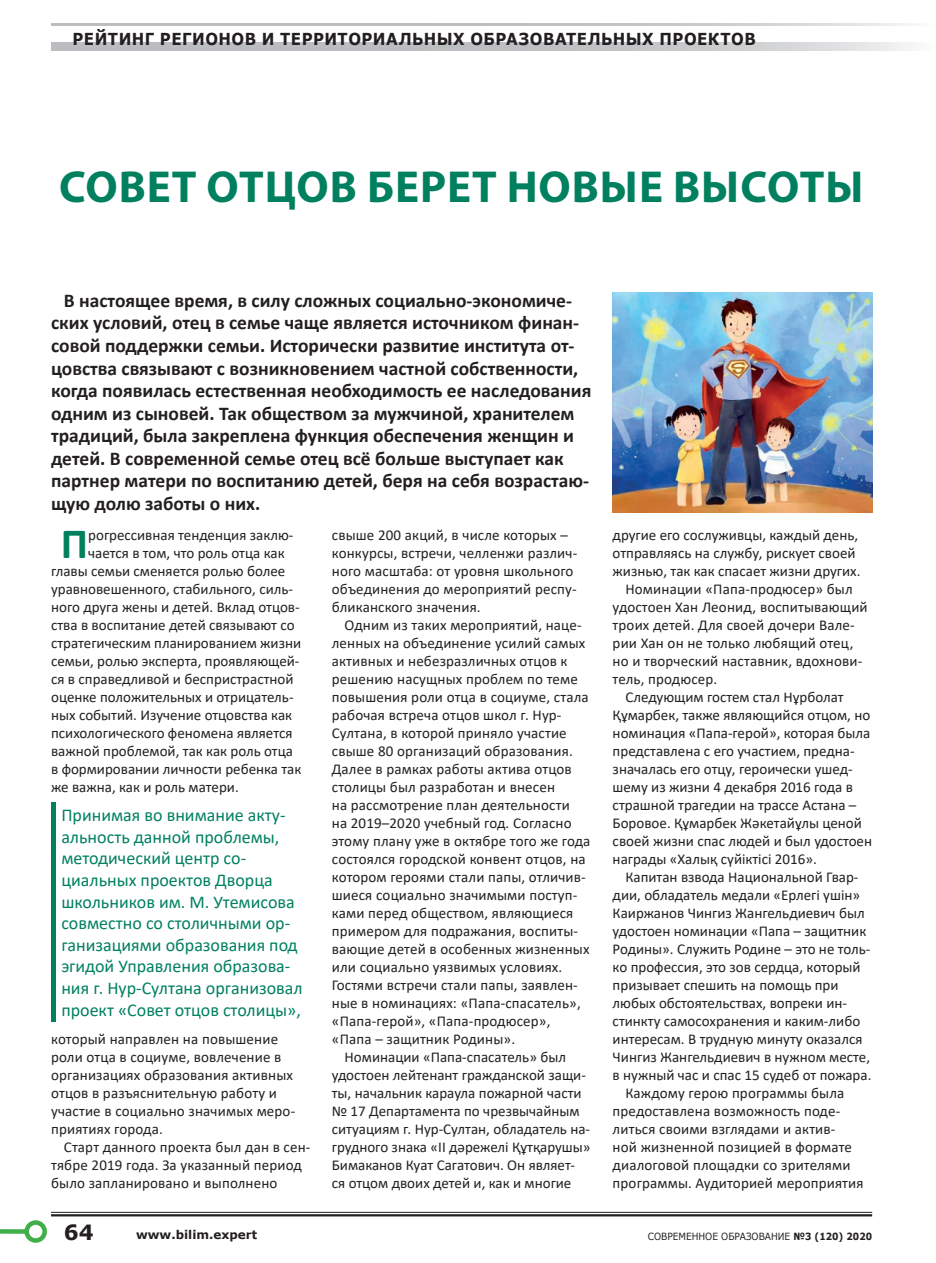
<style>
.page{position:relative;width:936px;height:1263px;background:#fff}
.page>*{position:absolute;margin:0;border:0;box-sizing:border-box;transform-origin:0 0}
.t1{font:700 45px "Myriad Pro";letter-spacing:.02em;color:#00805f}
.t2{font:700 43.35px "Calibri";color:#00805f}
.t3{font:700 21px "Verdana";color:#231f20}
.t4{font:700 19.5px/22.5px "Calibri";color:#231f20}
.t5{font:18px/21.6px "Calibri";color:#00805f}
.t6{font:700 16.5px "Verdana";letter-spacing:.03em;color:#231f20;scale:.91 1}
.t7{font:15px/18px "Calibri";color:#231f20}
.t8{font:700 12px "Verdana";color:#231f20}
.t9{font:9.9px "Verdana";color:#231f20;scale:.91 1}
.s1{font-weight:700}
</style>
<div class="page">
<hr style="left:51px;top:802px;width:4px;height:220px;background:#00805f">
<img style="left:612px;top:292px;width:260px;height:221px">
<hr style="left:51px;top:1212px;width:821px;height:1px;background:#231f20">
<hr style="left:51px;top:1214px;width:821px;height:2px;background:#231f20">
<svg style="left:51px;top:43px;width:857px;height:8px;background:#c5c5c8"></svg>
<div style="left:0;top:1229px;width:27px;height:5px;background:#40ae49"></div>
<div style="left:24px;top:1220px;width:23px;height:23px;border:4px solid #40ae49;border-radius:50%"></div>
<hr style="left:51px;top:23px;width:880px;height:3px;background:#bcbdc0">
<p class="t6" style="left:73px;top:27px;width:752px">РЕЙТИНГ РЕГИОНОВ И ТЕРРИТОРИАЛЬНЫХ ОБРАЗОВАТЕЛЬНЫХ ПРОЕКТОВ</p>
<h1 class="t1" style="left:59px;top:162px;width:806px">СОВЕТ ОТЦОВ БЕРЕТ НОВЫЕ ВЫСОТЫ</h1>
<p class="t4" style="left:51px;top:289px;width:541px;text-indent:13px">В настоящее время, в силу сложных социально-экономиче&shy;ских условий, отец в семье чаще является источником финан&shy;совой поддержки семьи. Исторически развитие института от&shy;цовства связывают с возникновением частной собственности, когда появилась естественная необходимость ее наследования одним из сыновей. Так обществом за мужчиной, хранителем традиций, была закреплена функция обеспечения женщин и детей. В современной семье отец всё больше выступает как партнер матери по воспитанию детей, беря на себя возрастаю&shy;щую долю заботы о них.</p>
<h2 class="t2" style="left:61px;top:513px;width:29px">П</h2>
<p class="t7" style="left:88px;top:526px;width:207px">рогрессивная тенденция заклю-</p>
<p class="t7" style="left:88px;top:544px;width:198px">чается в том, что роль отца как</p>
<p class="t7" style="left:51px;top:562px;width:236px">главы семьи сменяется ролью более</p>
<p class="t7" style="left:51px;top:580px;width:243px">уравновешенного, стабильного, силь-</p>
<p class="t7" style="left:51px;top:598px;width:250px">ного друга жены и детей. Вклад отцов-</p>
<p class="t7" style="left:51px;top:616px;width:245px">ства в воспитание детей связывают со</p>
<p class="t7" style="left:51px;top:634px;width:251px">стратегическим планированием жизни</p>
<p class="t7" style="left:51px;top:652px;width:250px">семьи, ролью эксперта, проявляющей-</p>
<p class="t7" style="left:51px;top:670px;width:244px">ся в справедливой и беспристрастной</p>
<p class="t7" style="left:51px;top:688px;width:244px">оценке положительных и отрицатель-</p>
<p class="t7" style="left:51px;top:706px;width:242px">ных событий. Изучение отцовства как</p>
<p class="t7" style="left:51px;top:724px;width:243px">психологического феномена является</p>
<p class="t7" style="left:51px;top:742px;width:243px">важной проблемой, так как роль отца</p>
<p class="t7" style="left:51px;top:760px;width:252px">в формировании личности ребенка так</p>
<p class="t7" style="left:51px;top:778px;width:189px">же важна, как и роль матери.</p>
<p class="t5" style="left:61px;top:804px;width:243px">Принимая во внимание акту&shy;альность данной проблемы, методический центр со&shy;циальных проектов Дворца школьников им. М. Утемисова совместно со столичными ор&shy;ганизациями образования под эгидой Управления образова&shy;ния г. Нур-Султана организовал проект «Совет отцов столицы»,</p>
<p class="t7" style="left:51px;top:1030px;width:246px">который направлен на повышение роли отца в социуме, вовлечение в организациях образования активных отцов в разъяснительную работу и участие в социально значимых меро&shy;приятиях города.</p>
<p class="t7" style="left:51px;top:1138px;width:261px;text-indent:13px">Старт данного проекта был дан в сен&shy;тябре 2019 года. За указанный период было запланировано и выполнено</p>
<p class="t7" style="left:332px;top:526px;width:247px">свыше 200 акций, в числе которых – конкурсы, встречи, челленжи различ&shy;ного масштаба: от уровня школьного объединения до мероприятий респу&shy;бликанского значения.</p>
<p class="t7" style="left:344px;top:616px;width:238px">Одним из таких мероприятий, наце-</p>
<p class="t7" style="left:332px;top:634px;width:255px">ленных на объединение усилий самых</p>
<p class="t7" style="left:332px;top:652px;width:237px">активных и небезразличных отцов к</p>
<p class="t7" style="left:332px;top:670px;width:247px">решению насущных проблем по теме</p>
<p class="t7" style="left:332px;top:688px;width:258px">повышения роли отца в социуме, стала</p>
<p class="t7" style="left:332px;top:706px;width:231px">рабочая встреча отцов школ г. Нур-</p>
<p class="t7" style="left:332px;top:724px;width:236px">Султана, в которой приняло участие</p>
<p class="t7" style="left:332px;top:742px;width:242px">свыше 80 организаций образования.</p>
<p class="t7" style="left:332px;top:760px;width:241px">Далее в рамках работы актива отцов</p>
<p class="t7" style="left:332px;top:778px;width:225px">столицы был разработан и внесен</p>
<p class="t7" style="left:332px;top:796px;width:239px">на рассмотрение план деятельности</p>
<p class="t7" style="left:332px;top:814px;width:241px">на 2019–2020 учебный год. Согласно</p>
<p class="t7" style="left:332px;top:832px;width:260px">этому плану уже в октябре того же года</p>
<p class="t7" style="left:332px;top:850px;width:255px">состоялся городской конвент отцов, на</p>
<p class="t7" style="left:332px;top:868px;width:255px">котором героями стали папы, отличив-</p>
<p class="t7" style="left:332px;top:886px;width:247px">шиеся социально значимыми поступ-</p>
<p class="t7" style="left:332px;top:904px;width:243px">ками перед обществом, являющиеся</p>
<p class="t7" style="left:332px;top:922px;width:248px">примером для подражания, воспиты-</p>
<p class="t7" style="left:332px;top:940px;width:259px">вающие детей в особенных жизненных</p>
<p class="t7" style="left:332px;top:958px;width:232px">или социально уязвимых условиях.</p>
<p class="t7" style="left:332px;top:976px;width:247px">Гостями встречи стали папы, заявлен-</p>
<p class="t7" style="left:332px;top:994px;width:250px">ные в номинациях: «Папа-спасатель»,</p>
<p class="t7" style="left:332px;top:1012px;width:220px">«Папа-герой», «Папа-продюсер»,</p>
<p class="t7" style="left:332px;top:1030px;width:185px">«Папа – защитник Родины».</p>
<p class="t7" style="left:344px;top:1048px;width:223px">Номинации «Папа-спасатель» был</p>
<p class="t7" style="left:332px;top:1066px;width:255px">удостоен лейтенант гражданской защи-</p>
<p class="t7" style="left:332px;top:1084px;width:251px">ты, начальник караула пожарной части</p>
<p class="t7" style="left:332px;top:1102px;width:249px">№ 17 Департамента по чрезвычайным</p>
<p class="t7" style="left:332px;top:1120px;width:260px">ситуациям г. Нур-Султан, обладатель на-</p>
<p class="t7" style="left:332px;top:1138px;width:260px">грудного знака «II дәрежелі Құтқарушы»</p>
<p class="t7" style="left:332px;top:1156px;width:245px">Бимаканов Куат Сагатович. Он являет-</p>
<p class="t7" style="left:332px;top:1174px;width:241px">ся отцом двоих детей и, как и многие</p>
<p class="t7" style="left:612px;top:526px;width:247px">другие его сослуживцы, каждый день,</p>
<p class="t7" style="left:612px;top:544px;width:244px">отправляясь на службу, рискует своей</p>
<p class="t7" style="left:612px;top:562px;width:249px">жизнью, так как спасает жизни других.</p>
<p class="t7" style="left:625px;top:580px;width:229px">Номинации «Папа-продюсер» был</p>
<p class="t7" style="left:612px;top:598px;width:256px">удостоен Хан Леонид, воспитывающий</p>
<p class="t7" style="left:612px;top:616px;width:244px">троих детей. Для своей дочери Вале-</p>
<p class="t7" style="left:612px;top:634px;width:242px">рии Хан он не только любящий отец,</p>
<p class="t7" style="left:612px;top:652px;width:251px">но и творческий наставник, вдохнови-</p>
<p class="t7" style="left:612px;top:670px;width:106px">тель, продюсер.</p>
<p class="t7" style="left:625px;top:688px;width:220px">Следующим гостем стал Нұрболат</p>
<p class="t7" style="left:612px;top:706px;width:259px">Құмарбек, также являющийся отцом, но</p>
<p class="t7" style="left:612px;top:724px;width:259px">номинация «Папа-герой», которая была</p>
<p class="t7" style="left:612px;top:742px;width:243px">представлена с его участием, предна-</p>
<p class="t7" style="left:612px;top:760px;width:241px">значалась его отцу, героически ушед-</p>
<p class="t7" style="left:612px;top:778px;width:242px">шему из жизни 4 декабря 2016 года в</p>
<p class="t7" style="left:612px;top:796px;width:245px">страшной трагедии на трассе Астана –</p>
<p class="t7" style="left:612px;top:814px;width:251px">Боровое. Құмарбек Жәкетайұлы ценой</p>
<p class="t7" style="left:612px;top:832px;width:261px">своей жизни спас людей и был удостоен</p>
<p class="t7" style="left:612px;top:850px;width:206px">награды «Халық сүйіктісі 2016».</p>
<p class="t7" style="left:625px;top:868px;width:234px">Капитан взвода Национальной Гвар-</p>
<p class="t7" style="left:612px;top:886px;width:249px">дии, обладатель медали «Ерлегі үшін»</p>
<p class="t7" style="left:612px;top:904px;width:253px">Каиржанов Чингиз Жангельдиевич был</p>
<p class="t7" style="left:612px;top:922px;width:255px">удостоен номинации «Папа – защитник</p>
<p class="t7" style="left:612px;top:940px;width:259px">Родины». Служить Родине – это не толь-</p>
<p class="t7" style="left:612px;top:958px;width:249px">ко профессия, это зов сердца, который</p>
<p class="t7" style="left:612px;top:976px;width:227px">призывает спешить на помощь при</p>
<p class="t7" style="left:612px;top:994px;width:236px">любых обстоятельствах, вопреки ин-</p>
<p class="t7" style="left:612px;top:1012px;width:249px">стинкту самосохранения и каким-либо</p>
<p class="t7" style="left:612px;top:1030px;width:251px">интересам. В трудную минуту оказался</p>
<p class="t7" style="left:612px;top:1048px;width:259px">Чингиз Жангельдиевич в нужном месте,</p>
<p class="t7" style="left:612px;top:1066px;width:260px">в нужный час и спас 15 судеб от пожара.</p>
<p class="t7" style="left:625px;top:1084px;width:220px">Каждому герою программы была</p>
<p class="t7" style="left:612px;top:1102px;width:229px">предоставлена возможность поде-</p>
<p class="t7" style="left:612px;top:1120px;width:224px">литься своими взглядами и актив-</p>
<p class="t7" style="left:612px;top:1138px;width:241px">ной жизненной позицией в формате</p>
<p class="t7" style="left:612px;top:1156px;width:239px">диалоговой площадки со зрителями</p>
<p class="t7" style="left:612px;top:1174px;width:252px">программы. Аудиторией мероприятия</p>
<h3 class="t3" style="left:64px;top:1217px;width:31px">64</h3>
<p class="t8" style="left:136px;top:1226px;width:123px">www.bilim.expert</p>
<p class="t9" style="left:647px;top:1229px;width:248px">СОВРЕМЕННОЕ ОБРАЗОВАНИЕ <span class="s1">№3 (120) 2020</span></p>
</div>
